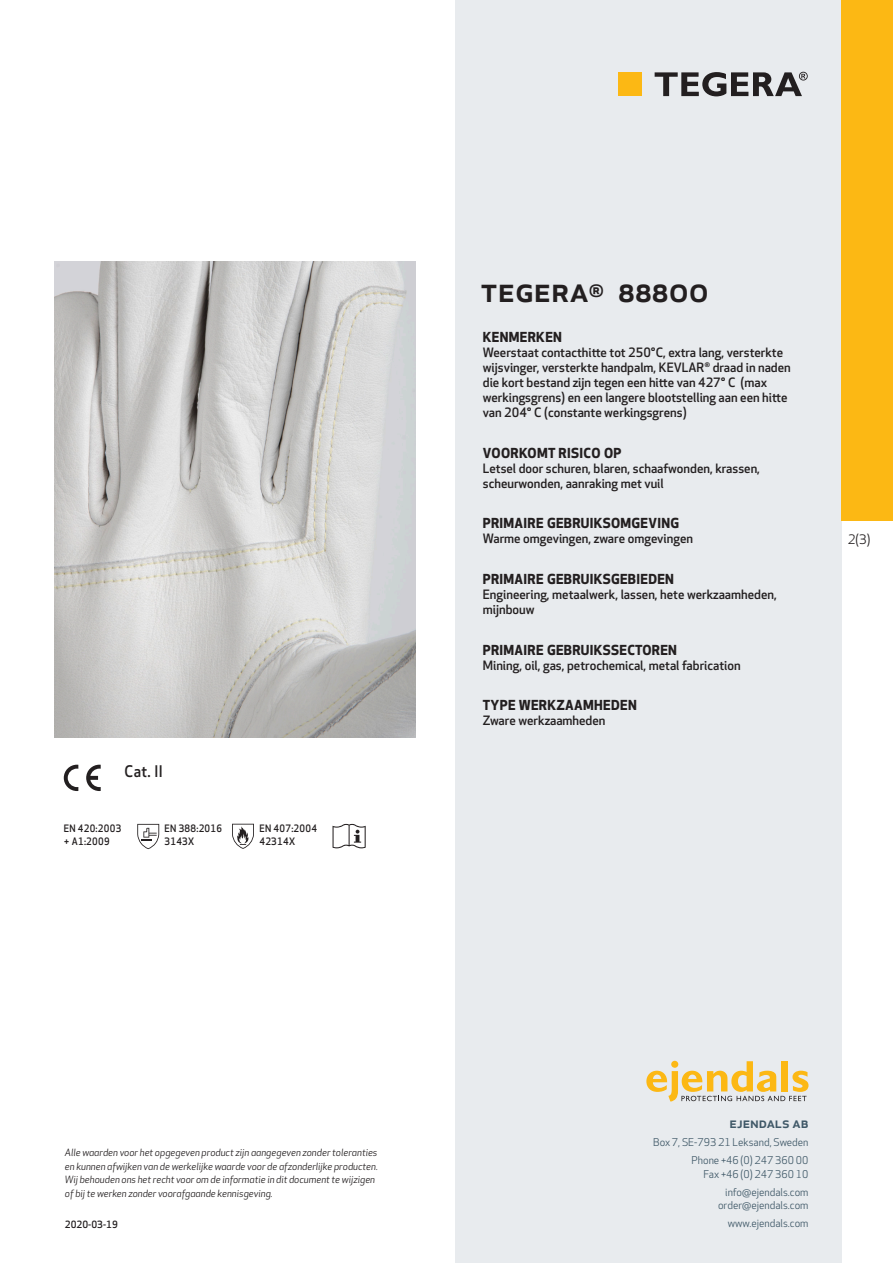
<style>
.page{position:relative;width:893px;height:1263px;background:#fff}
.page>*{position:absolute;margin:0;border:0;box-sizing:border-box;transform-origin:0 0}
.prodname{font:500 34.5px "Apex New";color:#231f20}
.Artikel{font:500 15.6px "Apex New";color:#231f20;scale:.95 1}
.t1{font:500 15px "Apex New";color:#405968}
.Funktion_body{font:700 13.5px "Apex New";letter-spacing:.025em;color:#231f20}
.t2{font:12.75px "Apex New";color:#231f20}
.Funktion_body-2{font:500 12.6px/15px "Apex New";color:#231f20}
.t3{font:10.5px/18px "Apex New";color:#405968;text-align:right}
.Artikel-2{font:500 10.05px/13.2px "Apex New";letter-spacing:.025em;color:#231f20;scale:.95 1}
.t4{font:italic 9.75px/13.5px "Apex New";color:#231f20}
.Sidfot_datum{font:500 9.75px "Apex New";color:#231f20}
</style>
<div class="page">
<div style="left:455px;top:0;width:387px;height:1263px;background:#e8ebee"></div>
<svg style="left:646px;top:1061px;width:162px;height:40px"></svg>
<div style="left:842px;top:0;width:51px;height:520px;background:#fcb814"></div>
<div style="left:618px;top:72px;width:24px;height:24px;background:#fcb814"></div>
<svg style="left:655px;top:72px;width:153px;height:24px"></svg>
<svg style="left:86px;top:765px;width:15px;height:26px"></svg>
<svg style="left:64px;top:765px;width:14px;height:26px"></svg>
<svg style="left:137px;top:824px;width:22px;height:25px"></svg>
<svg style="left:232px;top:824px;width:22px;height:25px"></svg>
<svg style="left:333px;top:824px;width:33px;height:24px"></svg>
<img style="left:54px;top:261px;width:361px;height:477px">
<p class="Artikel" style="left:125px;top:761px;width:42px">Cat. II</p>
<p class="Artikel-2" style="left:64px;top:821px;width:62px">EN 420:2003 + A1:2009</p>
<p class="Artikel-2" style="left:165px;top:821px;width:62px">EN 388:2016<br>3143X</p>
<p class="Artikel-2" style="left:259px;top:821px;width:62px">EN 407:2004<br>42314X</p>
<p class="prodname" style="left:480px;top:266px;width:230px">TEGERA<sup>®</sup> 88800</p>
<p class="Funktion_body" style="left:483px;top:327px;width:81px">KENMERKEN</p>
<p class="Funktion_body-2" style="left:483px;top:345px;width:309px">Weerstaat contacthitte tot 250°C, extra lang, versterkte wijsvinger, versterkte handpalm, KEVLAR<sup>®</sup> draad in naden die kort bestand zijn tegen een hitte van 427° C (max werkingsgrens) en een langere blootstelling aan een hitte van 204° C (constante werkingsgrens)</p>
<p class="Funktion_body" style="left:483px;top:443px;width:140px">VOORKOMT RISICO OP</p>
<p class="Funktion_body-2" style="left:483px;top:460px;width:279px">Letsel door schuren, blaren, schaafwonden, krassen, scheurwonden, aanraking met vuil</p>
<p class="Funktion_body" style="left:483px;top:513px;width:198px">PRIMAIRE GEBRUIKSOMGEVING</p>
<p class="Funktion_body-2" style="left:483px;top:531px;width:212px">Warme omgevingen, zware omgevingen</p>
<p class="Funktion_body" style="left:483px;top:569px;width:193px">PRIMAIRE GEBRUIKSGEBIEDEN</p>
<p class="Funktion_body-2" style="left:483px;top:586px;width:295px">Engineering, metaalwerk, lassen, hete werkzaamheden, mijnbouw</p>
<p class="Funktion_body" style="left:483px;top:640px;width:196px">PRIMAIRE GEBRUIKSSECTOREN</p>
<p class="Funktion_body-2" style="left:483px;top:657px;width:259px">Mining, oil, gas, petrochemical, metal fabrication</p>
<p class="Funktion_body" style="left:483px;top:695px;width:155px">TYPE WERKZAAMHEDEN</p>
<p class="Funktion_body-2" style="left:483px;top:713px;width:124px">Zware werkzaamheden</p>
<p class="t2" style="left:848px;top:531px;width:24px">2(3)</p>
<p class="t4" style="left:65px;top:1146px;width:315px">Alle waarden voor het opgegeven product zijn aangegeven zonder toleranties en kunnen afwijken van de werkelijke waarde voor de afzonderlijke producten.<br>Wij behouden ons het recht voor om de informatie in dit document te wijzigen of bij te werken zonder voorafgaande kennisgeving.</p>
<p class="Sidfot_datum" style="left:65px;top:1218px;width:54px">2020-03-19</p>
<p class="t1" style="left:729px;top:1113px;width:80px">ejendals ab</p>
<p class="t3" style="left:653px;top:1133px;width:157px">Box 7, SE-793 21 Leksand, Sweden<br>Phone +46 (0) 247 360 00</p>
<p class="t3" style="left:703px;top:1165px;width:107px">Fax +46 (0) 247 360 10 info@ejendals.com</p>
<p class="t3" style="left:718px;top:1196px;width:92px">order@ejendals.com</p>
<p class="t3" style="left:728px;top:1215px;width:82px">www.ejendals.com</p>
</div>
